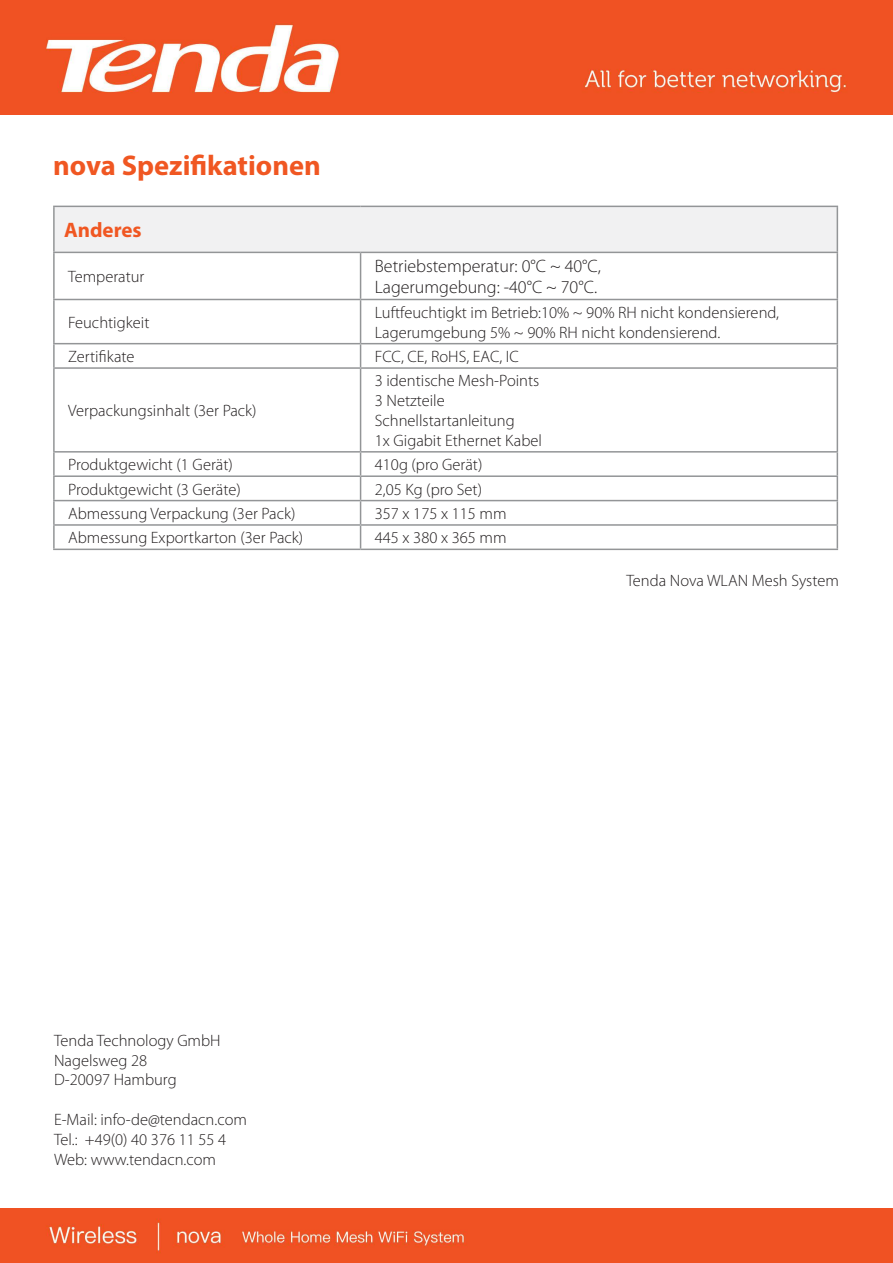
<style>
.page{position:relative;width:893px;height:1263px;background:#fff}
.page>*{position:absolute;margin:0;border:0;box-sizing:border-box;transform-origin:0 0}
.t1{font:700 28.5px "Myriad Pro";color:#f05722}
.t2{font:700 21px "Myriad Pro";color:#f05722}
.t3{font:300 18px/21.6px "Myriad Pro";color:#221e1f}
.t4{font:300 16.5px/19.8px "Myriad Pro";color:#221e1f}
</style>
<div class="page">
<img style="left:0;top:0;width:893px;height:114px">
<div style="left:54px;top:206px;width:783px;height:46px;background:#f1f1f2"></div>
<hr style="left:53px;top:206px;width:308px;height:1px;background:#939597">
<hr style="left:53px;top:207px;width:2px;height:45px;background:#939597">
<hr style="left:361px;top:206px;width:477px;height:1px;background:#939597">
<hr style="left:837px;top:207px;width:1px;height:45px;background:#939597">
<hr style="left:53px;top:252px;width:308px;height:1px;background:#939597">
<hr style="left:53px;top:253px;width:2px;height:46px;background:#939597">
<hr style="left:361px;top:252px;width:477px;height:1px;background:#939597">
<hr style="left:360px;top:253px;width:1px;height:46px;background:#939597">
<hr style="left:837px;top:253px;width:1px;height:46px;background:#939597">
<hr style="left:53px;top:299px;width:308px;height:1px;background:#939597">
<hr style="left:53px;top:300px;width:2px;height:43px;background:#939597">
<hr style="left:361px;top:299px;width:477px;height:1px;background:#939597">
<hr style="left:360px;top:300px;width:1px;height:43px;background:#939597">
<hr style="left:837px;top:300px;width:1px;height:43px;background:#939597">
<hr style="left:53px;top:343px;width:308px;height:1px;background:#939597">
<hr style="left:53px;top:344px;width:2px;height:23px;background:#939597">
<hr style="left:361px;top:343px;width:477px;height:1px;background:#939597">
<svg style="left:360px;top:344px;width:1px;height:23px"></svg>
<svg style="left:837px;top:344px;width:1px;height:23px"></svg>
<hr style="left:53px;top:367px;width:308px;height:2px;background:#939597">
<hr style="left:53px;top:369px;width:2px;height:82px;background:#939597">
<hr style="left:361px;top:367px;width:477px;height:2px;background:#939597">
<hr style="left:360px;top:369px;width:1px;height:82px;background:#939597">
<hr style="left:837px;top:369px;width:1px;height:82px;background:#939597">
<hr style="left:53px;top:451px;width:308px;height:2px;background:#939597">
<hr style="left:53px;top:453px;width:2px;height:22px;background:#939597">
<hr style="left:361px;top:451px;width:477px;height:2px;background:#939597">
<hr style="left:53px;top:475px;width:308px;height:2px;background:#939597">
<hr style="left:53px;top:477px;width:2px;height:23px;background:#939597">
<hr style="left:361px;top:475px;width:477px;height:2px;background:#939597">
<hr style="left:53px;top:500px;width:308px;height:1px;background:#939597">
<hr style="left:53px;top:501px;width:2px;height:23px;background:#939597">
<hr style="left:361px;top:500px;width:477px;height:1px;background:#939597">
<hr style="left:53px;top:524px;width:308px;height:2px;background:#939597">
<hr style="left:53px;top:526px;width:2px;height:23px;background:#939597">
<hr style="left:361px;top:524px;width:477px;height:2px;background:#939597">
<svg style="left:360px;top:453px;width:1px;height:96px"></svg>
<svg style="left:837px;top:453px;width:1px;height:96px"></svg>
<hr style="left:53px;top:549px;width:308px;height:1px;background:#939597">
<hr style="left:361px;top:549px;width:477px;height:1px;background:#939597">
<img style="left:0;top:1209px;width:893px;height:54px">
<h1 class="t1" style="left:53px;top:155px;width:269px">nova Spezifikationen</h1>
<p class="t2" style="left:64px;top:222px;width:79px">Anderes</p>
<p class="t4" style="left:68px;top:267px;width:78px">Temperatur</p>
<p class="t3" style="left:375px;top:256px;width:228px">Betriebstemperatur: 0°C ~ 40°C,<br>Lagerumgebung: -40°C ~ 70°C.</p>
<p class="t4" style="left:68px;top:313px;width:83px">Feuchtigkeit</p>
<p class="t4" style="left:375px;top:303px;width:406px">Luftfeuchtigkt im Betrieb:10% ~ 90% RH nicht kondensierend,<br>Lagerumgebung 5% ~ 90% RH nicht kondensierend.</p>
<p class="t4" style="left:68px;top:347px;width:68px">Zertifikate</p>
<p class="t4" style="left:375px;top:347px;width:145px">FCC, CE, RoHS, EAC, IC</p>
<p class="t4" style="left:68px;top:401px;width:190px">Verpackungsinhalt (3er Pack)</p>
<p class="t4" style="left:375px;top:371px;width:169px">3 identische Mesh-Points<br>3 Netzteile<br>Schnellstartanleitung<br>1x Gigabit Ethernet Kabel</p>
<p class="t4" style="left:68px;top:455px;width:166px">Produktgewicht (1 Gerät)</p>
<p class="t4" style="left:375px;top:455px;width:109px">410g (pro Gerät)</p>
<p class="t4" style="left:68px;top:480px;width:174px">Produktgewicht (3 Geräte)</p>
<p class="t4" style="left:375px;top:480px;width:109px">2,05 Kg (pro Set)</p>
<p class="t4" style="left:68px;top:504px;width:229px">Abmessung Verpackung (3er Pack)</p>
<p class="t4" style="left:375px;top:504px;width:133px">357 x 175 x 115 mm</p>
<p class="t4" style="left:68px;top:528px;width:237px">Abmessung Exportkarton (3er Pack)</p>
<p class="t4" style="left:375px;top:528px;width:133px">445 x 380 x 365 mm</p>
<p class="t4" style="left:626px;top:571px;width:214px">Tenda Nova WLAN Mesh System</p>
<p class="t4" style="left:54px;top:1031px;width:168px">Tenda Technology GmbH<br>Nagelsweg 28<br>D-20097 Hamburg</p>
<p class="t4" style="left:54px;top:1110px;width:194px">E-Mail: info-de@tendacn.com<br>Tel.: +49(0) 40 376 11 55 4<br>Web: www.tendacn.com</p>
</div>
